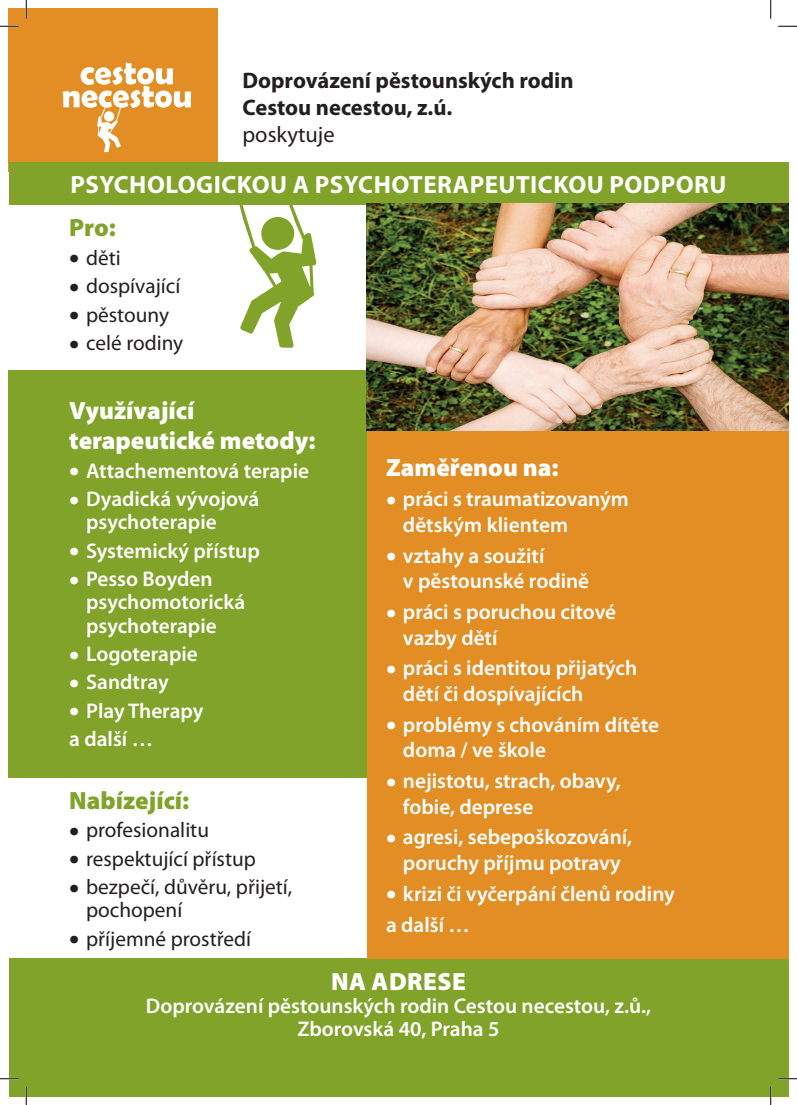
<style>
.page{position:relative;width:797px;height:1105px;background:#fff}
.page>*{position:absolute;margin:0;border:0;box-sizing:border-box;transform-origin:0 0}
.t1{font:900 25px/30px "Myriad Pro";color:#fff}
.t2{font:700 25px "Myriad Pro";letter-spacing:.02em;color:#fff}
.t3{font:900 25px "Myriad Pro";color:#81a32a}
.t4{font:900 25px "Myriad Pro";letter-spacing:.02em;color:#fff}
.t5{font:700 22.5px/27px "Myriad Pro";color:#231f20}
.t6{font:22.5px "Myriad Pro";color:#231f20}
.t7{font:600 21.25px/25.5px "Myriad Pro";color:#fff}
.t8{font:21.25px/23.1px "Myriad Pro";color:#231f20}
.s1{font-weight:600;font-size:32.5px}
.s2{font-size:32.5px}
</style>
<div class="page">
<div style="left:9px;top:958px;width:779px;height:138px;background:#81a32a"></div>
<svg style="left:239px;top:205px;width:77px;height:143px"></svg>
<div style="left:366px;top:430px;width:422px;height:528px;background:#e28e25"></div>
<div style="left:9px;top:9px;width:209px;height:163px;background:#e28e25"></div>
<svg style="left:63px;top:63px;width:128px;height:89px"></svg>
<div style="left:9px;top:162px;width:779px;height:43px;background:#81a32a"></div>
<div style="left:9px;top:370px;width:357px;height:407px;background:#81a32a"></div>
<img style="left:366px;top:203px;width:422px;height:227px">
<svg style="left:0;top:25px;width:19px;height:2px"></svg>
<svg style="left:778px;top:25px;width:19px;height:2px"></svg>
<svg style="left:0;top:1078px;width:19px;height:1px"></svg>
<svg style="left:778px;top:1078px;width:19px;height:1px"></svg>
<svg style="left:25px;top:0;width:2px;height:19px"></svg>
<svg style="left:25px;top:1086px;width:2px;height:19px"></svg>
<svg style="left:770px;top:0;width:1px;height:19px"></svg>
<svg style="left:770px;top:1086px;width:1px;height:19px"></svg>
<p class="t5" style="left:242px;top:68px;width:332px">Doprovázení pěstounských rodin<br>Cestou necestou, z.ú.</p>
<p class="t6" style="left:242px;top:122px;width:94px">poskytuje</p>
<p class="t2" style="left:70px;top:170px;width:657px">PSYCHOLOGICKOU A PSYCHOTERAPEUTICKOU PODPORU</p>
<p class="t3" style="left:69px;top:214px;width:48px">Pro:</p>
<p class="t8" style="left:69px;top:246px;width:53px"><span class="s1">•</span> děti</p>
<p class="t8" style="left:69px;top:275px;width:113px"><span class="s1">•</span> dospívající</p>
<p class="t8" style="left:69px;top:303px;width:101px"><span class="s1">•</span> pěstouny</p>
<p class="t8" style="left:69px;top:332px;width:115px"><span class="s1">•</span> celé rodiny</p>
<p class="t1" style="left:69px;top:396px;width:248px">Využívající terapeutické metody:</p>
<p class="t7" style="left:69px;top:458px;width:241px"><span class="s2">•</span> Attachementová terapie</p>
<p class="t7" style="left:86px;top:488px;width:175px;line-height:23.1px;text-indent:-17px"><span class="s2">•</span> Dyadická vývojová psychoterapie</p>
<p class="t7" style="left:69px;top:538px;width:192px"><span class="s2">•</span> Systemický přístup</p>
<p class="t7" style="left:86px;top:568px;width:161px;line-height:23.1px;text-indent:-17px"><span class="s2">•</span> Pesso Boyden psychomotorická psychoterapie</p>
<p class="t7" style="left:69px;top:641px;width:130px"><span class="s2">•</span> Logoterapie</p>
<p class="t7" style="left:69px;top:670px;width:101px"><span class="s2">•</span> Sandtray</p>
<p class="t7" style="left:69px;top:698px;width:136px"><span class="s2">•</span> Play Therapy</p>
<p class="t7" style="left:69px;top:727px;width:85px">a další …</p>
<p class="t3" style="left:69px;top:786px;width:122px">Nabízející:</p>
<p class="t8" style="left:69px;top:819px;width:141px"><span class="s1">•</span> profesionalitu</p>
<p class="t8" style="left:69px;top:847px;width:188px"><span class="s1">•</span> respektující přístup</p>
<p class="t8" style="left:86px;top:876px;width:208px;text-indent:-17px"><span class="s1">•</span> bezpečí, důvěru, přijetí, pochopení</p>
<p class="t8" style="left:69px;top:927px;width:183px"><span class="s1">•</span> příjemné prostředí</p>
<p class="t1" style="left:386px;top:452px;width:174px">Zaměřenou na:</p>
<p class="t7" style="left:403px;top:487px;width:227px;text-indent:-17px"><span class="s2">•</span> práci s traumatizovaným dětským klientem</p>
<p class="t7" style="left:403px;top:543px;width:188px;text-indent:-17px"><span class="s2">•</span> vztahy a soužití<br>v pěstounské rodině</p>
<p class="t7" style="left:403px;top:600px;width:215px;text-indent:-17px"><span class="s2">•</span> práci s poruchou citové vazby dětí</p>
<p class="t7" style="left:403px;top:656px;width:236px;text-indent:-17px"><span class="s2">•</span> práci s identitou přijatých dětí či dospívajících</p>
<p class="t7" style="left:403px;top:712px;width:257px;text-indent:-17px"><span class="s2">•</span> problémy s chováním dítěte doma / ve škole</p>
<p class="t7" style="left:403px;top:768px;width:219px;text-indent:-17px"><span class="s2">•</span> nejistotu, strach, obavy, fobie, deprese</p>
<p class="t7" style="left:386px;top:825px;width:248px;text-align:center"><span class="s2">•</span> agresi, sebepoškozování, poruchy příjmu potravy</p>
<p class="t7" style="left:386px;top:881px;width:290px"><span class="s2">•</span> krizi či vyčerpání členů rodiny</p>
<p class="t7" style="left:386px;top:912px;width:85px">a další …</p>
<p class="t4" style="left:331px;top:967px;width:136px">NA ADRESE</p>
<p class="t7" style="left:146px;top:995px;width:507px;line-height:23.1px;text-align:center">Doprovázení pěstounských rodin Cestou necestou, z.ů.,<br>Zborovská 40, Praha 5</p>
</div>
